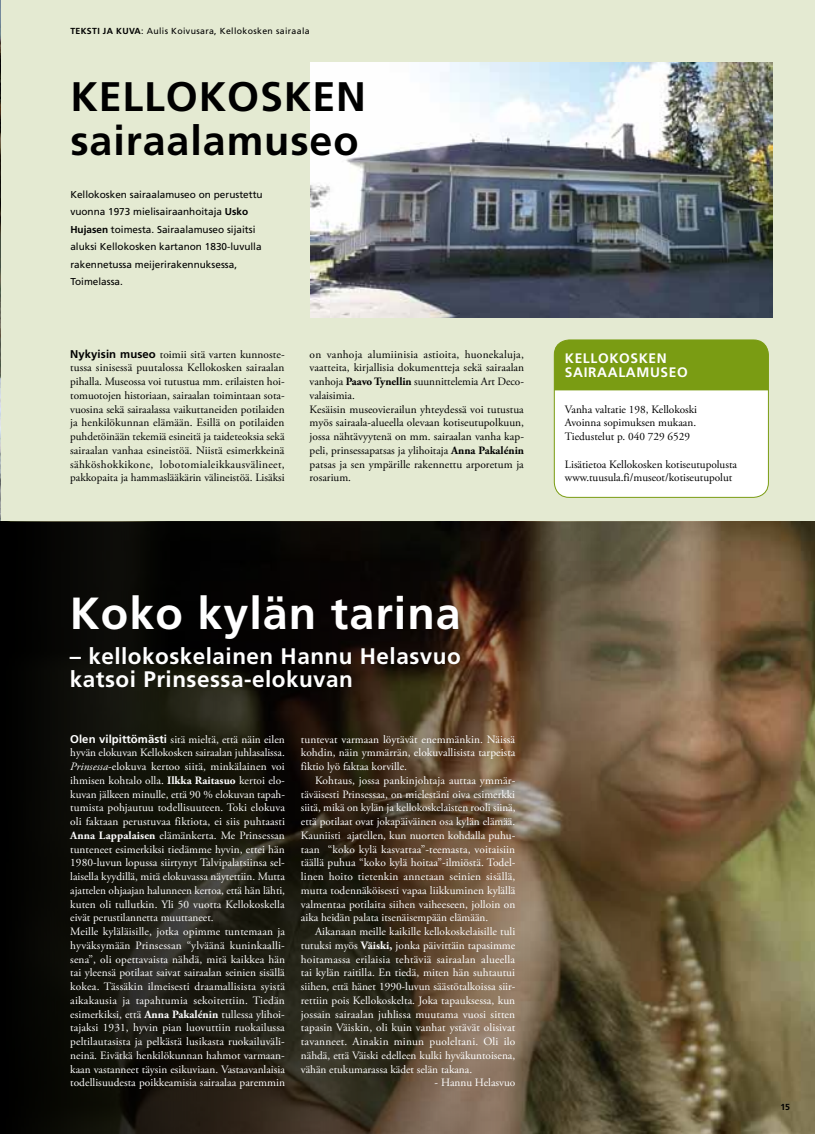
<style>
.page{position:relative;width:815px;height:1134px;background:#fff}
.page>*{position:absolute;margin:0;border:0;box-sizing:border-box;transform-origin:0 0}
.t1{font:700 45px "Frutiger";letter-spacing:.02em;color:#fff}
.t2{font:700 41.25px/44px "Frutiger";letter-spacing:.02em;color:#000}
.t3{font:700 22.5px/22.5px "Frutiger";letter-spacing:.02em;color:#fff}
.t4{font:700 13.75px/13.8px "Frutiger";color:#fff}
.t5{font:11.25px/13.8px "Adobe Garamond Pro";letter-spacing:.005em;color:#fff;text-align:justify}
.t6{font:11.25px/13.8px "Adobe Garamond Pro";color:#000;text-align:justify}
.t7{font:10px/17.5px "Frutiger";color:#000}
.t8{font:8.75px "Frutiger";letter-spacing:.04em;color:#000}
.t9{font:700 8.75px "Frutiger";color:#000}
.s1{font-weight:700}
.s2{font-family:"Frutiger";font-weight:700}
.s3{font-style:italic}
</style>
<div class="page">
<div style="left:1px;top:0;width:814px;height:522px;background:#e4ead2"></div>
<img style="left:0;top:0;width:1px;height:522px">
<img style="left:736px;top:522px;width:79px;height:612px">
<svg style="left:0;top:522px;width:736px;height:612px;background:#392f20"></svg>
<img style="left:310px;top:62px;width:463px;height:255px">
<div style="left:554px;top:340px;width:214px;height:157px;background:#fff;border-radius:15px"></div>
<div style="left:554px;top:340px;width:215px;height:157px;border:1px solid #7a9c13;border-radius:15px"></div>
<div style="left:554px;top:340px;width:215px;height:50px;background:#7a9c13"></div>
<p class="t8" style="left:70px;top:26px;width:241px"><span class="s1">TEKSTI JA KUVA</span>: Aulis Koivusara, Kellokosken sairaala</p>
<h2 class="t2" style="left:70px;top:75px;width:290px">Kellokosken sairaalamuseo</h2>
<p class="t7" style="left:70px;top:185px;width:194px">Kellokosken sairaalamuseo on perustettu vuonna 1973 mielisairaanhoitaja <span class="s1">Usko Hujasen</span> toimesta. Sairaalamuseo sijaitsi aluksi Kellokosken kartanon 1830-luvulla rakennetussa meijerirakennuksessa, Toimelassa.</p>
<p class="t6" style="left:70px;top:347px;width:216px"><span class="s2">Nykyisin museo</span> toimii sitä varten kunnoste&shy;tussa sinisessä puutalossa Kellokosken sairaalan pihalla. Museossa voi tutustua mm. erilaisten hoi&shy;tomuotojen historiaan, sairaalan toimintaan sota&shy;vuosina sekä sairaalassa vaikuttaneiden potilaiden ja henkilökunnan elämään. Esillä on potilaiden puhdetöinään tekemiä esineitä ja taideteoksia sekä sairaalan vanhaa esineistöä. Niistä esimerkkeinä sähköshokkikone, lobotomialeikkausvälineet, pakkopaita ja hammaslääkärin välineistöä. Lisäksi</p>
<p class="t6" style="left:310px;top:347px;width:216px;text-align:left">on vanhoja alumiinisia astioita, huonekaluja, vaatteita, kirjallisia dokumentteja sekä sairaalan vanhoja <span class="s1">Paavo Tynellin</span> suunnittelemia Art Deco&shy;valaisimia.<br>Kesäisin museovierailun yhteydessä voi tutustua myös sairaala-alueella olevaan kotiseutupolkuun, jossa nähtävyytenä on mm. sairaalan vanha kap&shy;peli, prinsessapatsas ja ylihoitaja <span class="s1">Anna Pakalénin </span>patsas ja sen ympärille rakennettu arporetum ja rosarium.</p>
<p class="t4" style="left:565px;top:351px;width:20px">Kellokosken sairaalamuseo</p>
<p class="t6" style="left:565px;top:402px;width:134px">Vanha valtatie 198, Kellokoski Avoinna sopimuksen mukaan.<br>Tiedustelut p. 040 729 6529</p>
<p class="t6" style="left:565px;top:457px;width:174px">Lisätietoa Kellokosken kotiseutupolusta www.tuusula.fi/museot/kotiseutupolut</p>
<h1 class="t1" style="left:70px;top:587px;width:393px">Koko kylän tarina</h1>
<h3 class="t3" style="left:70px;top:645px;width:392px">– kellokoskelainen Hannu Helasvuo katsoi Prinsessa-elokuvan</h3>
<p class="t5" style="left:70px;top:732px;width:216px;text-align:left"><span class="s2">Olen vilpittömästi</span> sitä mieltä, että näin eilen hyvän elokuvan Kellokosken sairaalan juhlasalissa.<br><span class="s3">Prinsessa</span>-elokuva kertoo siitä, minkälainen voi ihmisen kohtalo olla. <span class="s1">Ilkka Raitasuo</span> kertoi elo&shy;kuvan jälkeen minulle, että 90 % elokuvan tapah&shy;tumista pohjautuu todellisuuteen. Toki elokuva oli faktaan perustuvaa fiktiota, ei siis puhtaasti <span class="s1">Anna Lappalaisen</span> elämänkerta. Me Prinsessan tunteneet esimerkiksi tiedämme hyvin, ettei hän 1980-luvun lopussa siirtynyt Talvipalatsiinsa sel&shy;laisella kyydillä, mitä elokuvassa näytettiin. Mutta ajattelen ohjaajan halunneen kertoa, että hän lähti, kuten oli tullutkin. Yli 50 vuotta Kellokoskella eivät perustilannetta muuttaneet.<br>Meille kyläläisille, jotka opimme tuntemaan ja hyväksymään Prinsessan “ylväänä kuninkaalli&shy;sena”, oli opettavaista nähdä, mitä kaikkea hän tai yleensä potilaat saivat sairaalan seinien sisällä kokea. Tässäkin ilmeisesti draamallisista syistä aikakausia ja tapahtumia sekoitettiin. Tiedän esimerkiksi, että <span class="s1">Anna Pakalénin</span> tullessa ylihoi&shy;tajaksi 1931, hyvin pian luovuttiin ruokailussa peltilautasista ja pelkästä lusikasta ruokailuväli&shy;neinä. Eivätkä henkilökunnan hahmot varmaan&shy;kaan vastanneet täysin esikuviaan. Vastaavanlaisia todellisuudesta poikkeamisia sairaalaa paremmin</p>
<p class="t5" style="left:301px;top:732px;width:216px">tuntevat varmaan löytävät enemmänkin. Näissä kohdin, näin ymmärrän, elokuvallisista tarpeista fiktio lyö faktaa korville.</p>
<p class="t5" style="left:301px;top:774px;width:216px;text-indent:14px">Kohtaus, jossa pankinjohtaja auttaa ymmär&shy;täväisesti Prinsessaa, on mielestäni oiva esimerkki siitä, mikä on kylän ja kellokoskelaisten rooli siinä, että potilaat ovat jokapäiväinen osa kylän elämää.<br>Kauniisti ajatellen, kun nuorten kohdalla puhu&shy;taan “koko kylä kasvattaa”-teemasta, voitaisiin täällä puhua “koko kylä hoitaa”-ilmiöstä. Todel&shy;linen hoito tietenkin annetaan seinien sisällä, mutta todennäköisesti vapaa liikkuminen kylällä valmentaa potilaita siihen vaiheeseen, jolloin on aika heidän palata itsenäisempään elämään.</p>
<p class="t5" style="left:301px;top:925px;width:216px;text-indent:14px">Aikanaan meille kaikille kellokoskelaisille tuli tutuksi myös <span class="s1">Väiski,</span> jonka päivittäin tapasimme hoitamassa erilaisia tehtäviä sairaalan alueella tai kylän raitilla. En tiedä, miten hän suhtautui siihen, että hänet 1990-luvun säästötalkoissa siir&shy;rettiin pois Kellokoskelta. Joka tapauksessa, kun jossain sairaalan juhlissa muutama vuosi sitten tapasin Väiskin, oli kuin vanhat ystävät olisivat tavanneet. Ainakin minun puoleltani. Oli ilo nähdä, että Väiski edelleen kulki hyväkuntoisena, vähän etukumarassa kädet selän takana.</p>
<p class="t5" style="left:435px;top:1076px;width:82px">- Hannu Helasvuo</p>
<p class="t9" style="left:780px;top:1101px;width:11px">15</p>
</div>
